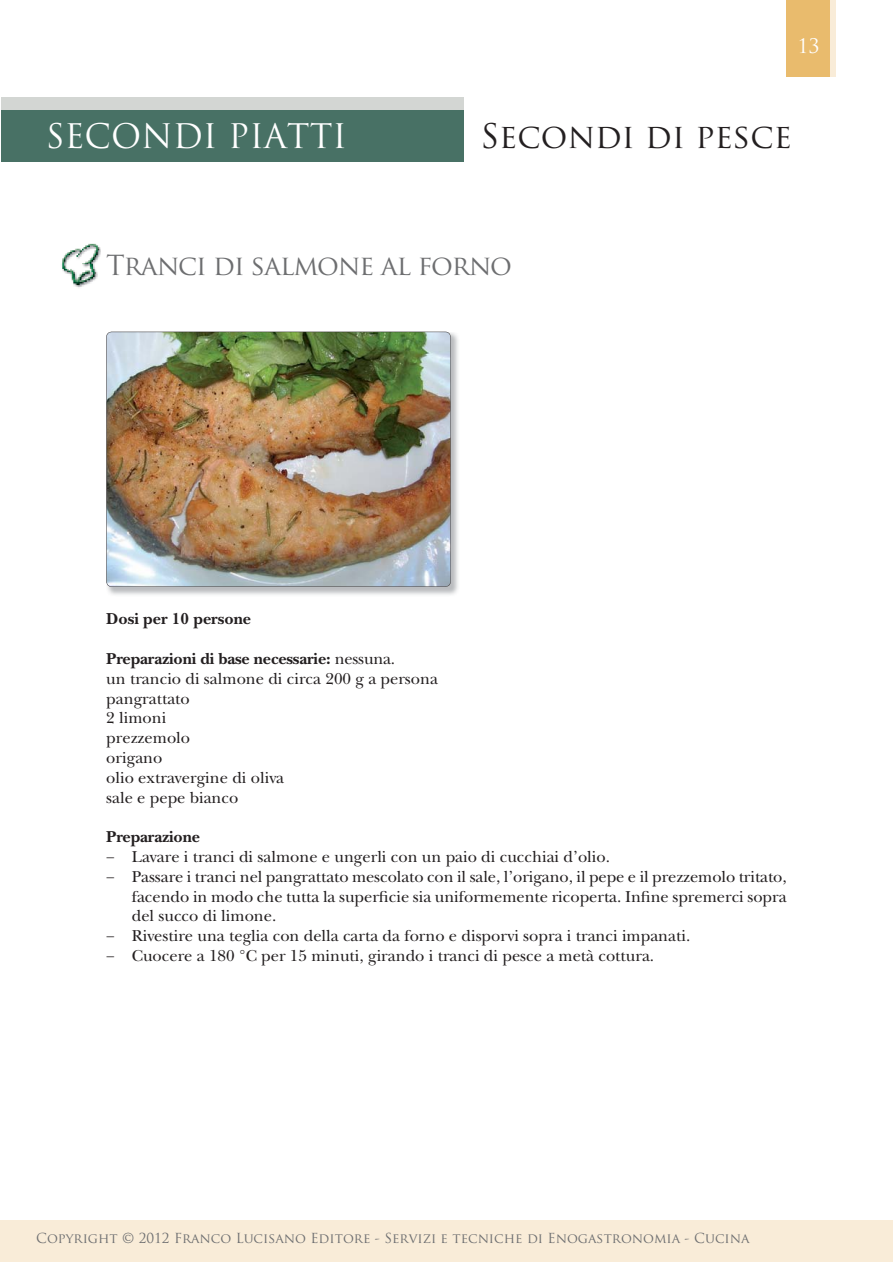
<style>
.page{position:relative;width:893px;height:1263px;background:#fff}
.page>*{position:absolute;margin:0;border:0;box-sizing:border-box;transform-origin:0 0}
.t1{font:33px "Trajan Pro";color:#231f20}
.t2{font:33px "Trajan Pro";color:#fff}
.t3{font:27px "Trajan Pro";letter-spacing:-.04em;color:#6d6e70}
.t4{font:19.5px "Trajan Pro";color:#fff}
.t5{font:16.5px/19.8px "New Baskerville";color:#231f20}
.t6{font:700 16.5px "New Baskerville";color:#231f20}
.t7{font:13.5px "Trajan Pro";color:#6d6e70}
.s1{font-weight:700}
</style>
<div class="page">
<div style="left:1px;top:1220px;width:892px;height:42px;background:#f9ecd8"></div>
<div style="left:791px;top:0;width:44px;height:77px;background:#f9ecd8"></div>
<div style="left:787px;top:0;width:43px;height:77px;background:#e9bb6d"></div>
<img style="left:62px;top:243px;width:39px;height:45px">
<div style="left:1px;top:97px;width:462px;height:51px;background:#d3d6d3"></div>
<div style="left:1px;top:111px;width:462px;height:51px;background:#487165"></div>
<img style="left:107px;top:332px;width:351px;height:263px">
<img style="left:106px;top:332px;width:345px;height:255px">
<p class="t4" style="left:797px;top:35px;width:24px">13</p>
<h1 class="t2" style="left:46px;top:117px;width:303px">SECONDI PIATTI</h1>
<h1 class="t1" style="left:480px;top:117px;width:313px">Secondi di pesce</h1>
<h2 class="t3" style="left:106px;top:250px;width:407px">Tranci di salmone al forno</h2>
<p class="t6" style="left:106px;top:613px;width:146px">Dosi per 10 persone</p>
<p class="t5" style="left:106px;top:651px;width:333px"><span class="s1">Preparazioni di base necessarie:</span> nessuna.<br>un trancio di salmone di circa 200 g a persona pangrattato<br>2 limoni<br>prezzemolo<br>origano<br>olio extravergine di oliva<br>sale e pepe bianco</p>
<p class="t6" style="left:106px;top:831px;width:95px">Preparazione</p>
<p class="t5" style="left:106px;top:849px;width:505px">− Lavare i tranci di salmone e ungerli con un paio di cucchiai d’olio.</p>
<p class="t5" style="left:106px;top:868px;width:682px">− Passare i tranci nel pangrattato mescolato con il sale, l’origano, il pepe e il prezzemolo tritato,</p>
<p class="t5" style="left:132px;top:888px;width:656px">facendo in modo che tutta la superficie sia uniformemente ricoperta. Infine spremerci sopra</p>
<p class="t5" style="left:132px;top:908px;width:146px">del succo di limone.</p>
<p class="t5" style="left:106px;top:928px;width:585px">− Rivestire una teglia con della carta da forno e disporvi sopra i tranci impanati.</p>
<p class="t5" style="left:106px;top:948px;width:549px">− Cuocere a 180 °C per 15 minuti, girando i tranci di pesce a metà cottura.</p>
<p class="t7" style="left:36px;top:1231px;width:715px">Copyright © 2012 Franco Lucisano Editore - Servizi e tecniche di Enogastronomia - Cucina</p>
</div>
